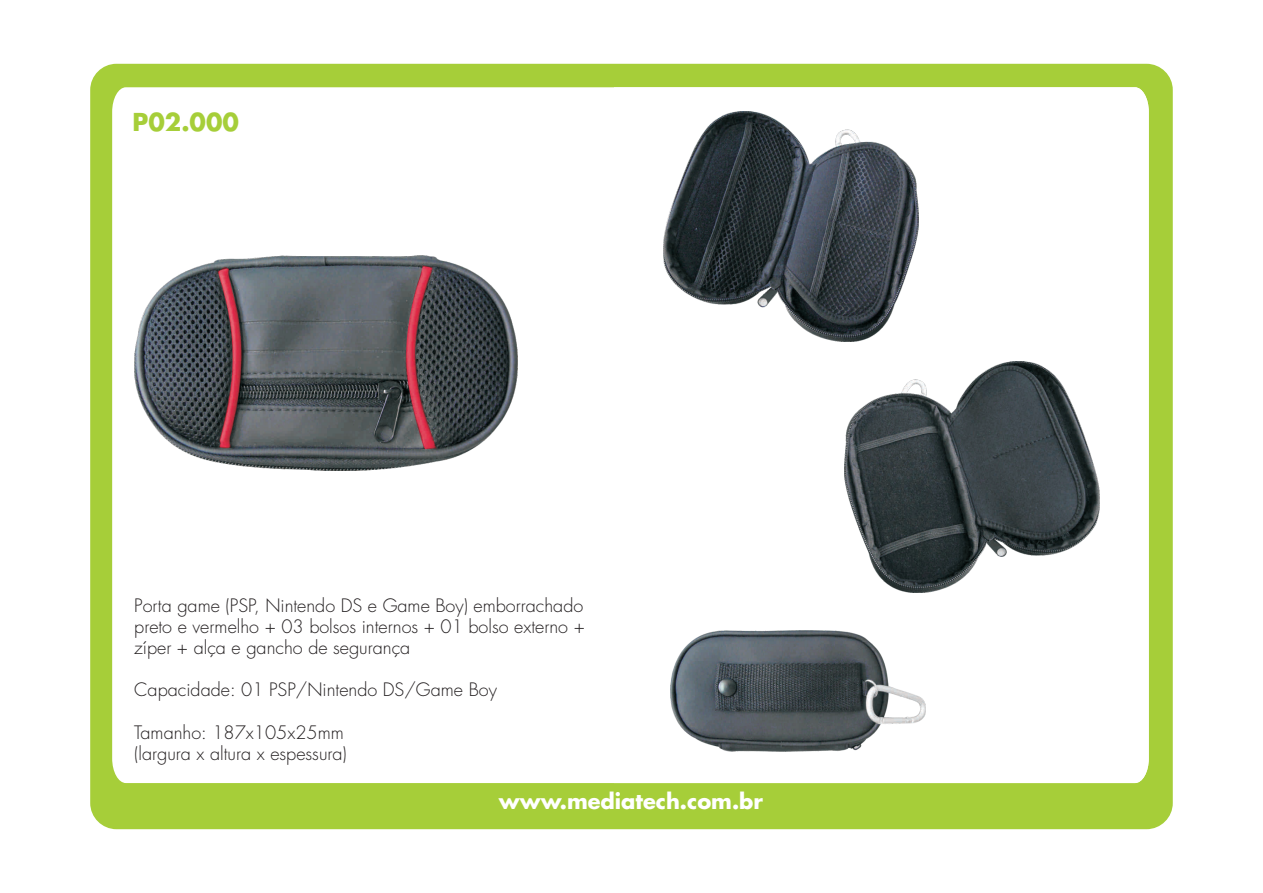
<style>
.page{position:relative;width:1263px;height:893px;background:#fff}
.page>*{position:absolute;margin:0;border:0;box-sizing:border-box;transform-origin:0 0}
.t1{font:700 24px "Futura";color:#a6ce39}
.t2{font:700 21px "Futura";color:#fff}
.t3{font:300 18px/21.1px "Futura";color:#231f20;text-align:justify}
</style>
<div class="page">
<div style="left:90px;top:64px;width:1083px;height:765px;background:#a6ce39;border-radius:26px"></div>
<div style="left:112px;top:87px;width:502px;height:696px;background:#fff"></div>
<div style="left:614px;top:87px;width:535px;height:696px;background:#fff"></div>
<img style="left:134px;top:255px;width:383px;height:216px">
<img style="left:844px;top:362px;width:255px;height:230px">
<img style="left:663px;top:112px;width:256px;height:229px">
<img style="left:670px;top:631px;width:255px;height:120px">
<h1 class="t1" style="left:133px;top:111px;width:108px">P02.000</h1>
<p class="t3" style="left:134px;top:596px;width:452px">Porta game (PSP, Nintendo DS e Game Boy) emborrachado preto e vermelho + 03 bolsos internos + 01 bolso externo + zíper + alça e gancho de segurança</p>
<p class="t3" style="left:134px;top:681px;width:364px">Capacidade: 01 PSP/Nintendo DS/Game Boy</p>
<p class="t3" style="left:134px;top:723px;width:214px">Tamanho: 187x105x25mm (largura x altura x espessura)</p>
<p class="t2" style="left:499px;top:791px;width:266px">www.mediatech.com.br</p>
</div>
